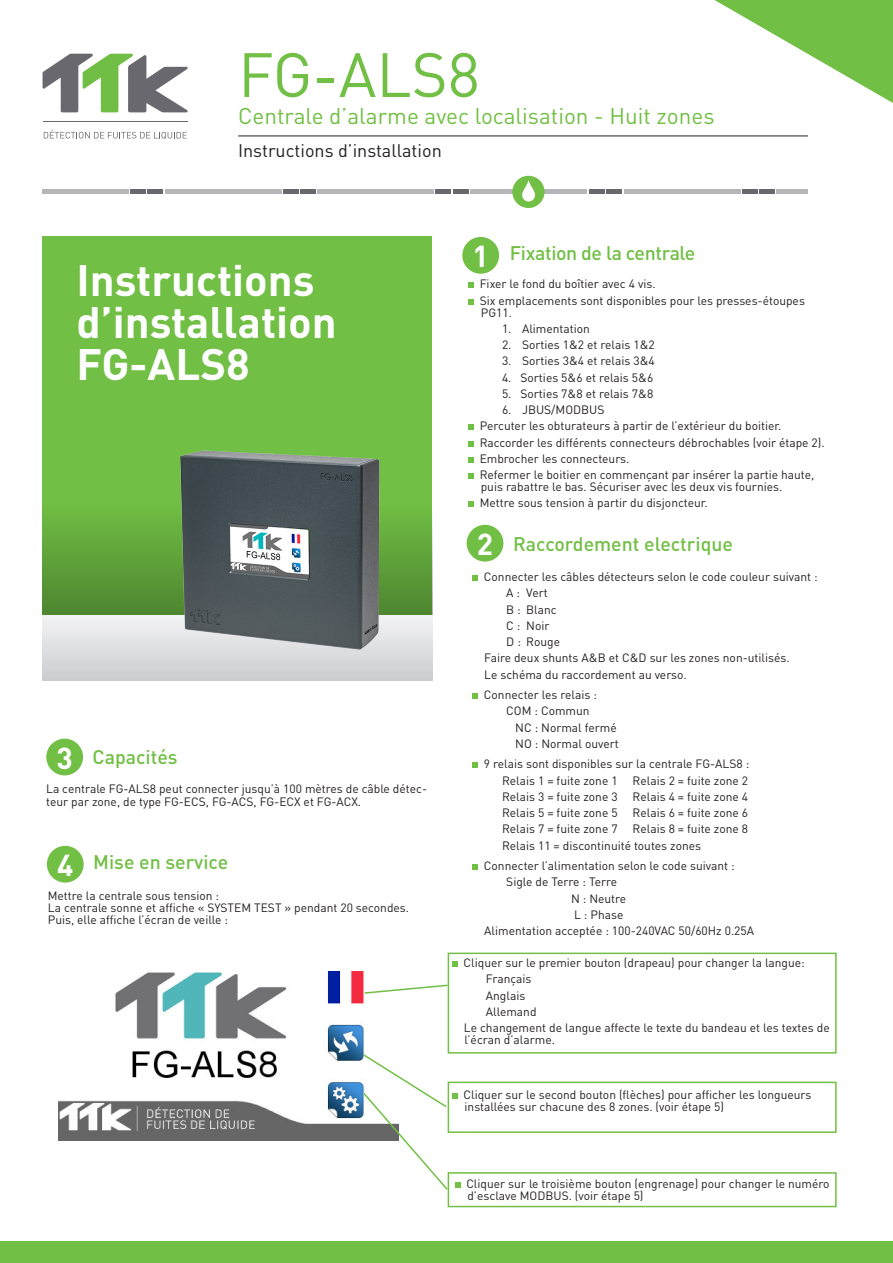
<style>
.page{position:relative;width:893px;height:1263px;background:#fff}
.page>*{position:absolute;margin:0;border:0;box-sizing:border-box;transform-origin:0 0}
.t1{font:61.5px "DINOT";color:#71bf44}
.t2{font:700 43.5px "DINOT";color:#fff}
.t3{font:700 30px "DINOT";color:#fff}
.t4{font:22.5px "DINOT";color:#71bf44}
.t5{font:500 19.5px "DINOT";color:#71bf44}
.t6{font:500 19.5px "DINOT";letter-spacing:-.02em;color:#71bf44}
.t7{font:18px "DINOT";color:#231f20}
.t8{font:12px/12px "DINOT";color:#231f20}
</style>
<div class="page">
<div style="left:43px;top:236px;width:389px;height:379px;background:#71bf44"></div>
<div style="left:43px;top:615px;width:389px;height:66px;background:linear-gradient(to bottom,#f3f4f5,#cbcccf)"></div>
<div style="left:43px;top:501px;width:389px;height:114px;background:linear-gradient(to bottom,#71bf44,#4e8630)"></div>
<div style="left:0;top:1242px;width:893px;height:21px;background:#71bf44"></div>
<div style="left:467px;top:525px;width:36px;height:37px;background:#71bf44;border-radius:50%"></div>
<hr style="left:238px;top:136px;width:570px;height:1px;background:#231f20">
<hr style="left:43px;top:190px;width:86px;height:4px;background:#b5b5ba">
<hr style="left:130px;top:190px;width:16px;height:4px;background:#69686e">
<hr style="left:165px;top:190px;width:116px;height:4px;background:#b5b5ba">
<hr style="left:147px;top:190px;width:16px;height:4px;background:#69686e">
<hr style="left:283px;top:190px;width:15px;height:4px;background:#69686e">
<hr style="left:317px;top:190px;width:117px;height:4px;background:#b5b5ba">
<hr style="left:300px;top:190px;width:16px;height:4px;background:#69686e">
<hr style="left:436px;top:190px;width:15px;height:4px;background:#69686e">
<hr style="left:470px;top:190px;width:117px;height:4px;background:#b5b5ba">
<hr style="left:453px;top:190px;width:15px;height:4px;background:#69686e">
<hr style="left:589px;top:190px;width:16px;height:4px;background:#69686e">
<hr style="left:606px;top:190px;width:16px;height:4px;background:#69686e">
<hr style="left:777px;top:190px;width:31px;height:4px;background:#b5b5ba">
<hr style="left:760px;top:190px;width:15px;height:4px;background:#69686e">
<hr style="left:624px;top:190px;width:117px;height:4px;background:#b5b5ba">
<hr style="left:742px;top:190px;width:16px;height:4px;background:#69686e">
<div style="left:512px;top:176px;width:33px;height:32px;background:#71bf44;border-radius:50%"></div>
<svg style="left:522px;top:180px;width:13px;height:21px"></svg>
<svg style="left:714px;top:0;width:179px;height:103px"></svg>
<svg style="left:43px;top:54px;width:145px;height:58px"></svg>
<svg style="left:44px;top:130px;width:143px;height:9px"></svg>
<hr style="left:43px;top:122px;width:145px;height:1px;background:#69686e">
<div style="left:462px;top:237px;width:37px;height:37px;background:#71bf44;border-radius:50%"></div>
<svg style="left:472px;top:575px;width:6px;height:6px"></svg>
<svg style="left:472px;top:693px;width:6px;height:6px"></svg>
<svg style="left:472px;top:763px;width:6px;height:5px"></svg>
<svg style="left:472px;top:864px;width:6px;height:6px"></svg>
<div style="left:46px;top:739px;width:37px;height:36px;background:#71bf44;border-radius:50%"></div>
<div style="left:47px;top:846px;width:37px;height:36px;background:#71bf44;border-radius:50%"></div>
<div style="left:448px;top:1172px;width:389px;height:35px;border:2px solid #71bf44"></div>
<div style="left:448px;top:952px;width:389px;height:101px;border:2px solid #71bf44"></div>
<div style="left:448px;top:1081px;width:389px;height:52px;border:2px solid #71bf44"></div>
<svg style="left:452px;top:961px;width:6px;height:6px"></svg>
<img style="left:58px;top:971px;width:306px;height:169px">
<svg style="left:363px;top:984px;width:86px;height:11px"></svg>
<svg style="left:362px;top:1053px;width:98px;height:138px"></svg>
<svg style="left:468px;top:283px;width:6px;height:5px"></svg>
<svg style="left:468px;top:299px;width:6px;height:5px"></svg>
<svg style="left:468px;top:425px;width:6px;height:5px"></svg>
<svg style="left:468px;top:441px;width:6px;height:5px"></svg>
<svg style="left:468px;top:457px;width:6px;height:6px"></svg>
<svg style="left:468px;top:473px;width:6px;height:6px"></svg>
<svg style="left:468px;top:502px;width:6px;height:5px"></svg>
<img style="left:146px;top:450px;width:282px;height:214px">
<p class="t1" style="left:238px;top:33px;width:243px">FG-ALS8</p>
<p class="t4" style="left:238px;top:101px;width:478px">Centrale d’alarme avec localisation - Huit zones</p>
<p class="t7" style="left:238px;top:139px;width:205px">Instructions d’installation</p>
<p class="t2" style="left:77px;top:251px;width:240px">Instructions</p>
<p class="t2" style="left:77px;top:293px;width:262px">d’installation</p>
<p class="t2" style="left:77px;top:335px;width:175px">FG-ALS8</p>
<p class="t3" style="left:57px;top:737px;width:18px">3</p>
<p class="t5" style="left:92px;top:744px;width:87px">Capacités</p>
<p class="t8" style="left:46px;top:781px;width:382px;line-height:13.5px">La centrale FG-ALS8 peut connecter jusqu’à 100 mètres de câble détec&shy;teur par zone, de type FG-ECS, FG-ACS, FG-ECX et FG-ACX.</p>
<p class="t3" style="left:57px;top:844px;width:18px">4</p>
<p class="t5" style="left:93px;top:848px;width:136px">Mise en service</p>
<p class="t8" style="left:48px;top:889px;width:173px">Mettre la centrale sous tension :</p>
<p class="t8" style="left:48px;top:901px;width:363px">La centrale sonne et affiche « SYSTEM TEST » pendant 20 secondes.</p>
<p class="t8" style="left:48px;top:913px;width:182px">Puis, elle affiche l’écran de veille :</p>
<p class="t3" style="left:473px;top:236px;width:18px">1</p>
<p class="t6" style="left:510px;top:239px;width:187px">Fixation de la centrale</p>
<p class="t8" style="left:480px;top:277px;width:177px">Fixer le fond du boîtier avec 4 vis.</p>
<p class="t8" style="left:480px;top:294px;width:327px">Six emplacements sont disponibles pour les presses-étoupes<br>PG11.</p>
<p class="t8" style="left:502px;top:322px;width:89px">1. Alimentation</p>
<p class="t8" style="left:502px;top:338px;width:154px">2. Sorties 1&amp;2 et relais 1&amp;2</p>
<p class="t8" style="left:502px;top:354px;width:154px">3. Sorties 3&amp;4 et relais 3&amp;4</p>
<p class="t8" style="left:502px;top:371px;width:153px">4. Sorties 5&amp;6 et relais 5&amp;6</p>
<p class="t8" style="left:502px;top:387px;width:153px">5. Sorties 7&amp;8 et relais 7&amp;8</p>
<p class="t8" style="left:502px;top:403px;width:104px">6. JBUS/MODBUS</p>
<p class="t8" style="left:480px;top:419px;width:303px">Percuter les obturateurs à partir de l’extérieur du boitier.</p>
<p class="t8" style="left:480px;top:436px;width:346px">Raccorder les différents connecteurs débrochables (voir étape 2).</p>
<p class="t8" style="left:480px;top:452px;width:151px">Embrocher les connecteurs.</p>
<p class="t8" style="left:480px;top:468px;width:336px">Refermer le boitier en commençant par insérer la partie haute, puis rabattre le bas. Sécuriser avec les deux vis fournies.</p>
<p class="t8" style="left:480px;top:496px;width:230px">Mettre sous tension à partir du disjoncteur.</p>
<p class="t3" style="left:477px;top:523px;width:18px">2</p>
<p class="t5" style="left:513px;top:531px;width:221px">Raccordement electrique</p>
<p class="t8" style="left:484px;top:570px;width:335px">Connecter les câbles détecteurs selon le code couleur suivant :</p>
<p class="t8" style="left:506px;top:586px;width:43px">A : Vert</p>
<p class="t8" style="left:506px;top:603px;width:52px">B : Blanc</p>
<p class="t8" style="left:506px;top:619px;width:45px">C : Noir</p>
<p class="t8" style="left:506px;top:635px;width:55px">D : Rouge</p>
<p class="t8" style="left:484px;top:651px;width:307px">Faire deux shunts A&amp;B et C&amp;D sur les zones non-utilisés.</p>
<p class="t8" style="left:484px;top:668px;width:204px">Le schéma du raccordement au verso.</p>
<p class="t8" style="left:484px;top:688px;width:115px">Connecter les relais :</p>
<p class="t8" style="left:506px;top:704px;width:85px">COM : Commun</p>
<p class="t8" style="left:515px;top:721px;width:103px">NC : Normal fermé</p>
<p class="t8" style="left:515px;top:737px;width:105px">NO : Normal ouvert</p>
<p class="t8" style="left:484px;top:757px;width:267px">9 relais sont disponibles sur la centrale FG-ALS8 :</p>
<p class="t8" style="left:502px;top:774px;width:248px">Relais 1 = fuite zone 1 Relais 2 = fuite zone 2</p>
<p class="t8" style="left:502px;top:790px;width:248px">Relais 3 = fuite zone 3 Relais 4 = fuite zone 4</p>
<p class="t8" style="left:502px;top:806px;width:248px">Relais 5 = fuite zone 5 Relais 6 = fuite zone 6</p>
<p class="t8" style="left:502px;top:822px;width:248px">Relais 7 = fuite zone 7 Relais 8 = fuite zone 8</p>
<p class="t8" style="left:502px;top:839px;width:201px">Relais 11 = discontinuité toutes zones</p>
<p class="t8" style="left:484px;top:859px;width:252px">Connecter l’alimentation selon le code suivant :</p>
<p class="t8" style="left:506px;top:875px;width:112px">Sigle de Terre : Terre</p>
<p class="t8" style="left:571px;top:892px;width:57px">N : Neutre</p>
<p class="t8" style="left:574px;top:908px;width:51px">L : Phase</p>
<p class="t8" style="left:484px;top:924px;width:271px">Alimentation acceptée : 100-240VAC 50/60Hz 0.25A</p>
<p class="t8" style="left:464px;top:956px;width:343px">Cliquer sur le premier bouton (drapeau) pour changer la langue:</p>
<p class="t8" style="left:486px;top:972px;width:47px">Français</p>
<p class="t8" style="left:486px;top:989px;width:41px">Anglais</p>
<p class="t8" style="left:486px;top:1005px;width:52px">Allemand</p>
<p class="t8" style="left:464px;top:1021px;width:367px">Le changement de langue affecte le texte du bandeau et les textes de l’écran d’alarme.</p>
<p class="t8" style="left:463px;top:1088px;width:349px">Cliquer sur le second bouton (flèches) pour afficher les longueurs installées sur chacune des 8 zones. (voir étape 5)</p>
<p class="t8" style="left:466px;top:1177px;width:365px">Cliquer sur le troisième bouton (engrenage) pour changer le numéro d’esclave MODBUS. (voir étape 5)</p>
</div>
